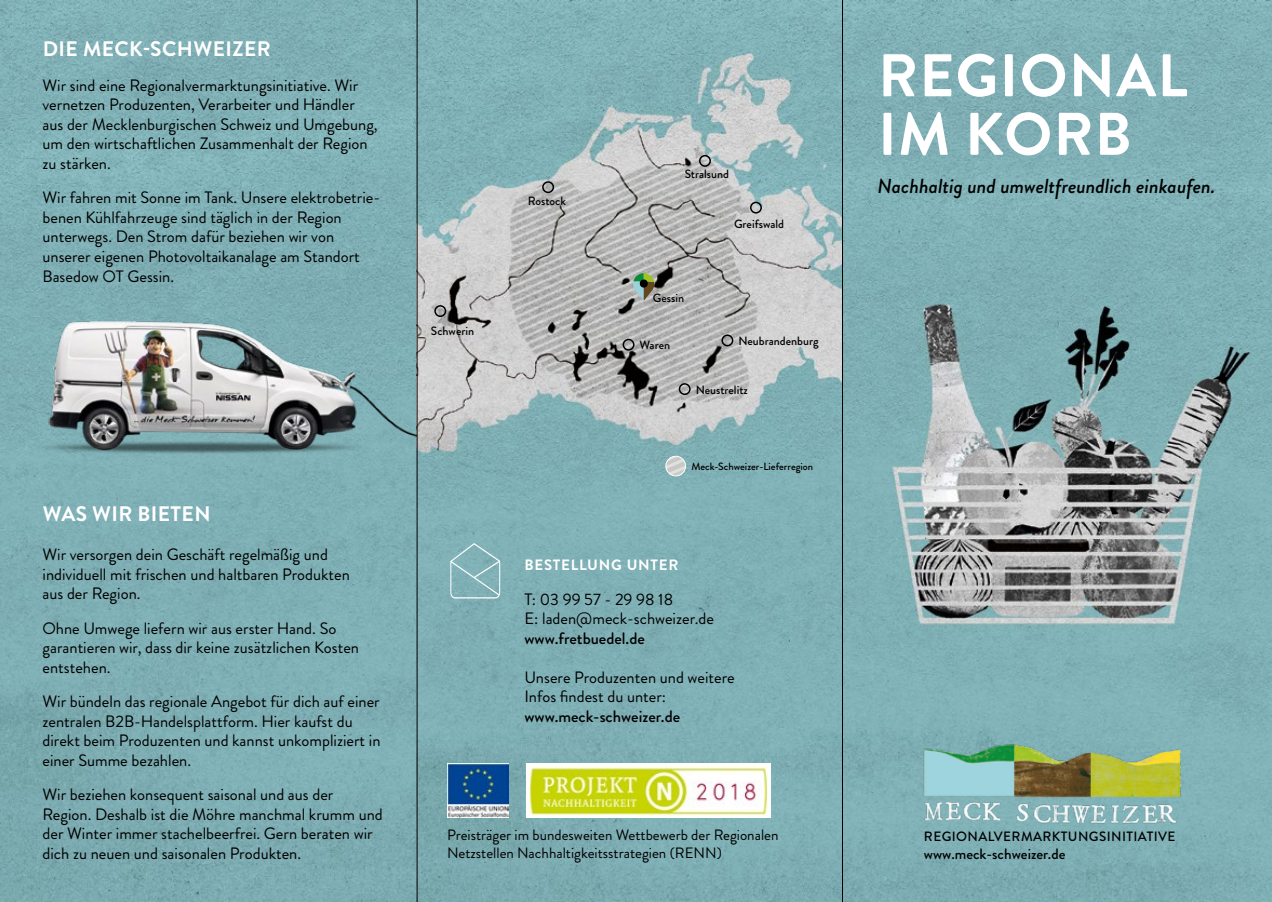
<style>
.page{position:relative;width:1272px;height:902px;background:#fff}
.page>*{position:absolute;margin:0;border:0;box-sizing:border-box;transform-origin:0 0}
.t1{font:700 60px/58.5px "Brandon Grotesque";letter-spacing:.02em;color:#fff}
.t2{font:700 21px "Brandon Grotesque";letter-spacing:.02em;color:#fff}
.t3{font:italic 500 20.25px "Brandon Grotesque";color:#000}
.t4{font:16.5px/19.5px "Brandon Grotesque";color:#000}
.t5{font:500 16.5px "Brandon Grotesque";color:#000}
.t6{font:15px/18px "Brandon Grotesque";color:#000}
.t7{font:500 15px "Brandon Grotesque";color:#000}
.t8{font:700 15px "Brandon Grotesque";letter-spacing:.05em;color:#fff}
.t9{font:500 13.5px "Brandon Grotesque";letter-spacing:.03em;color:#000}
.t10{font:500 12px "Brandon Grotesque";color:#000}
.t11{font:500 10.5px "Brandon Grotesque";color:#000}
</style>
<div class="page">
<img style="left:0;top:0;width:416px;height:901px">
<img style="left:416px;top:0;width:855px;height:901px">
<div style="left:750px;top:202px;width:12px;height:11px;border:2px solid #000;border-radius:50%"></div>
<div style="left:622px;top:339px;width:12px;height:11px;border:2px solid #000;border-radius:50%"></div>
<div style="left:434px;top:305px;width:12px;height:12px;border:2px solid #000;border-radius:50%"></div>
<div style="left:542px;top:181px;width:12px;height:12px;border:2px solid #000;border-radius:50%"></div>
<div style="left:699px;top:155px;width:12px;height:12px;border:2px solid #000;border-radius:50%"></div>
<div style="left:721px;top:334px;width:12px;height:12px;border:2px solid #000;border-radius:50%"></div>
<div style="left:678px;top:383px;width:12px;height:12px;border:2px solid #000;border-radius:50%"></div>
<img style="left:0;top:291px;width:417px;height:170px">
<svg style="left:633px;top:273px;width:21px;height:27px"></svg>
<svg style="left:666px;top:456px;width:19px;height:20px"></svg>
<div style="left:665px;top:456px;width:21px;height:20px;border:1px solid #fff;border-radius:50%"></div>
<svg style="left:450px;top:543px;width:50px;height:55px;background:#8cb8bc"></svg>
<img style="left:527px;top:763px;width:244px;height:54px">
<img style="left:447px;top:763px;width:61px;height:54px">
<img style="left:918px;top:741px;width:280px;height:91px">
<hr style="left:842px;top:0;width:1px;height:901px;background:#000">
<hr style="left:417px;top:0;width:1px;height:901px;background:#000">
<p class="t2" style="left:43px;top:34px;width:230px">DIE MECK-SCHWEIZER</p>
<p class="t4" style="left:43px;top:76px;width:337px">Wir sind eine Regionalvermarktungsinitiative. Wir vernetzen Produzenten, Verarbeiter und Händler aus der Mecklenburgischen Schweiz und Umgebung, um den wirtschaftlichen Zusammenhalt der Region zu stärken.</p>
<p class="t4" style="left:43px;top:188px;width:339px">Wir fahren mit Sonne im Tank. Unsere elektrobetrie&shy;benen Kühlfahrzeuge sind täglich in der Region unterwegs. Den Strom dafür beziehen wir von unserer eigenen Photovoltaikanalage am Standort Basedow OT Gessin.</p>
<p class="t2" style="left:43px;top:499px;width:169px">WAS WIR BIETEN</p>
<p class="t4" style="left:43px;top:545px;width:309px">Wir versorgen dein Geschäft regelmäßig und individuell mit frischen und haltbaren Produkten aus der Region.</p>
<p class="t4" style="left:43px;top:618px;width:318px">Ohne Umwege liefern wir aus erster Hand. So garantieren wir, dass dir keine zusätzlichen Kosten entstehen.</p>
<p class="t4" style="left:43px;top:692px;width:339px">Wir bündeln das regionale Angebot für dich auf einer zentralen B2B-Handelsplattform. Hier kaufst du direkt beim Produzenten und kannst unkompliziert in einer Summe bezahlen.</p>
<p class="t4" style="left:43px;top:785px;width:342px">Wir beziehen konsequent saisonal und aus der Region. Deshalb ist die Möhre manchmal krumm und der Winter immer stachelbeerfrei. Gern beraten wir dich zu neuen und saisonalen Produkten.</p>
<p class="t10" style="left:431px;top:322px;width:45px">Schwerin</p>
<p class="t10" style="left:528px;top:192px;width:40px">Rostock</p>
<p class="t10" style="left:684px;top:166px;width:46px">Stralsund</p>
<p class="t10" style="left:734px;top:215px;width:51px">Greifswald</p>
<p class="t10" style="left:652px;top:290px;width:33px">Gessin</p>
<p class="t10" style="left:639px;top:337px;width:32px">Waren</p>
<p class="t10" style="left:738px;top:332px;width:82px">Neubrandenburg</p>
<p class="t10" style="left:695px;top:381px;width:54px">Neustrelitz</p>
<p class="t11" style="left:691px;top:459px;width:123px">Meck-Schweizer-Lieferregion</p>
<p class="t8" style="left:524px;top:554px;width:155px">BESTELLUNG UNTER</p>
<p class="t4" style="left:524px;top:589px;width:191px">T: 03 99 57 - 29 98 18<br>E: laden@meck-schweizer.de</p>
<p class="t5" style="left:524px;top:626px;width:122px">www.fretbuedel.de</p>
<p class="t4" style="left:524px;top:667px;width:212px">Unsere Produzenten und weitere<br>Infos findest du unter:</p>
<p class="t5" style="left:524px;top:704px;width:157px">www.meck-schweizer.de</p>
<p class="t6" style="left:447px;top:825px;width:333px">Preisträger im bundesweiten Wettbewerb der Regionalen<br>Netzstellen Nachhaltigkeitsstrategien (RENN)</p>
<h1 class="t1" style="left:878px;top:47px;width:311px">REGIONAL<br>IM KORB</h1>
<p class="t3" style="left:877px;top:172px;width:339px">Nachhaltig und umweltfreundlich einkaufen.</p>
<p class="t9" style="left:923px;top:827px;width:253px">REGIONALVERMARKTUNGSINITIATIVE</p>
<p class="t7" style="left:923px;top:843px;width:143px">www.meck-schweizer.de</p>
</div>
